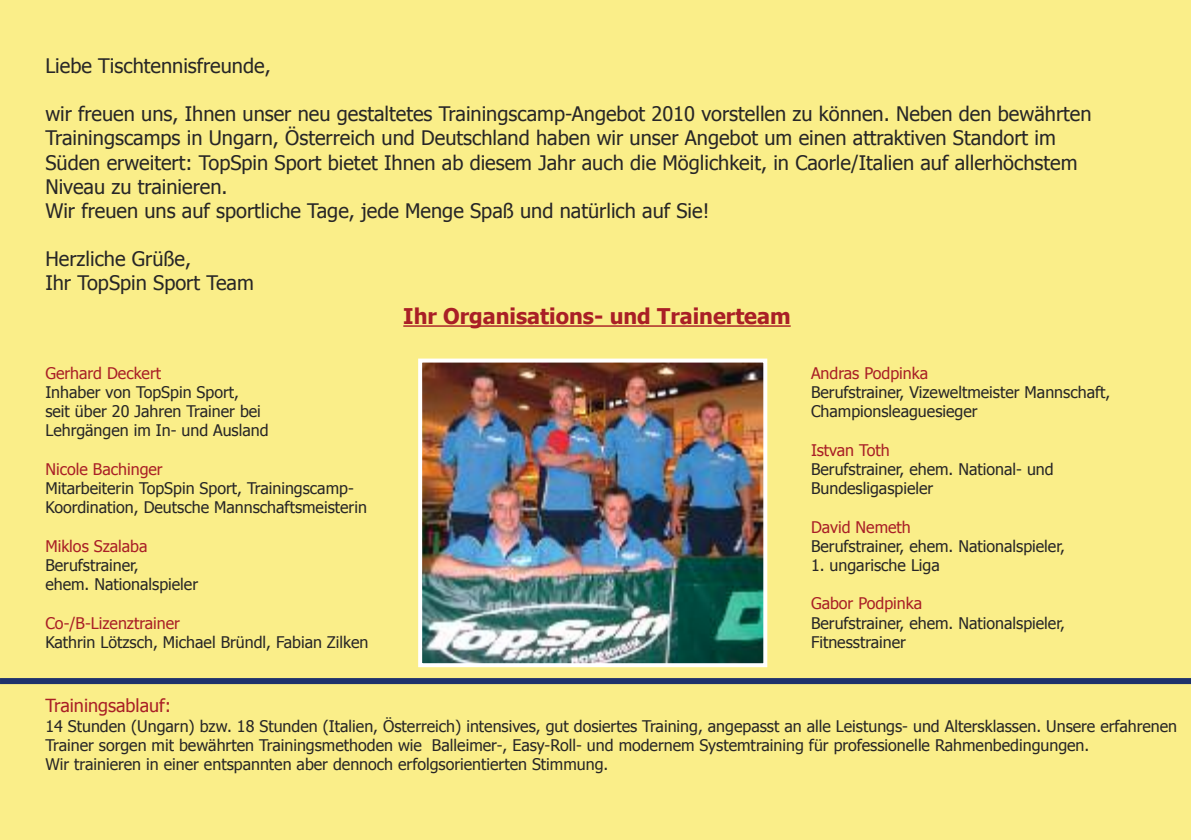
<style>
.page{position:relative;width:1191px;height:840px;background:#fff}
.page>*{position:absolute;margin:0;border:0;box-sizing:border-box;transform-origin:0 0}
.t1{font:700 21.6px "Tahoma";color:#a91f26}
.t2{font:20px/24px "Tahoma";color:#272627}
.t3{font:18px "Tahoma";color:#a91f26}
.t4{font:16px/19.2px "Tahoma";color:#272627}
.t5{font:16px "Tahoma";color:#a91f26}
</style>
<div class="page">
<div style="left:0;top:0;width:1191px;height:839px;background:#faee89"></div>
<svg style="left:0;top:678px;width:1191px;height:5px;background:#21346c"></svg>
<hr style="left:403px;top:325px;width:387px;height:1px;background:#a91f26">
<img style="left:423px;top:363px;width:339px;height:298px">
<div style="left:418px;top:358px;width:349px;height:308px;border:4px solid #fff"></div>
<p class="t2" style="left:45px;top:53px;width:227px">Liebe Tischtennisfreunde,</p>
<p class="t2" style="left:45px;top:101px;width:1047px">wir freuen uns, Ihnen unser neu gestaltetes Trainingscamp-Angebot 2010 vorstellen zu können. Neben den bewährten Trainingscamps in Ungarn, Österreich und Deutschland haben wir unser Angebot um einen attraktiven Standort im Süden erweitert: TopSpin Sport bietet Ihnen ab diesem Jahr auch die Möglichkeit, in Caorle/Italien auf allerhöchstem Niveau zu trainieren.<br>Wir freuen uns auf sportliche Tage, jede Menge Spaß und natürlich auf Sie!</p>
<p class="t2" style="left:45px;top:245px;width:210px">Herzliche Grüße,<br>Ihr TopSpin Sport Team</p>
<h1 class="t1" style="left:403px;top:302px;width:389px">ihr Organisations- und Trainerteam</h1>
<p class="t5" style="left:45px;top:362px;width:117px">Gerhard Deckert</p>
<p class="t4" style="left:45px;top:382px;width:225px">Inhaber von TopSpin Sport,<br>seit über 20 Jahren Trainer bei<br>Lehrgängen im In- und Ausland</p>
<p class="t5" style="left:45px;top:458px;width:119px">Nicole Bachinger</p>
<p class="t4" style="left:45px;top:478px;width:323px">Mitarbeiterin TopSpin Sport, Trainingscamp-<br>Koordination, Deutsche Mannschaftsmeisterin</p>
<p class="t5" style="left:45px;top:535px;width:104px">Miklos Szalaba</p>
<p class="t4" style="left:45px;top:554px;width:154px">Berufstrainer,<br>ehem. Nationalspieler</p>
<p class="t5" style="left:45px;top:612px;width:136px">Co-/B-Lizenztrainer</p>
<p class="t4" style="left:45px;top:631px;width:324px">Kathrin Lötzsch, Michael Bründl, Fabian Zilken</p>
<p class="t5" style="left:811px;top:362px;width:119px">Andras Podpinka</p>
<p class="t4" style="left:811px;top:382px;width:301px">Berufstrainer, Vizeweltmeister Mannschaft,<br>Championsleaguesieger</p>
<p class="t5" style="left:811px;top:439px;width:80px">Istvan Toth</p>
<p class="t4" style="left:811px;top:458px;width:244px">Berufstrainer, ehem. National- und<br>Bundesligaspieler</p>
<p class="t5" style="left:811px;top:516px;width:101px">David Nemeth</p>
<p class="t4" style="left:811px;top:535px;width:255px">Berufstrainer, ehem. Nationalspieler,</p>
<p class="t4" style="left:811px;top:554px;width:130px">1. ungarische Liga</p>
<p class="t5" style="left:811px;top:593px;width:113px">Gabor Podpinka</p>
<p class="t4" style="left:811px;top:612px;width:255px">Berufstrainer, ehem. Nationalspieler,<br>Fitnesstrainer</p>
<p class="t3" style="left:45px;top:693px;width:127px">Trainingsablauf:</p>
<p class="t4" style="left:45px;top:715px;width:1133px">14 Stunden (Ungarn) bzw. 18 Stunden (Italien, Österreich) intensives, gut dosiertes Training, angepasst an alle Leistungs- und Altersklassen. Unsere erfahrenen<br>Trainer sorgen mit bewährten Trainingsmethoden wie Balleimer-, Easy-Roll- und modernem Systemtraining für professionelle Rahmenbedingungen.<br>Wir trainieren in einer entspannten aber dennoch erfolgsorientierten Stimmung.</p>
</div>
